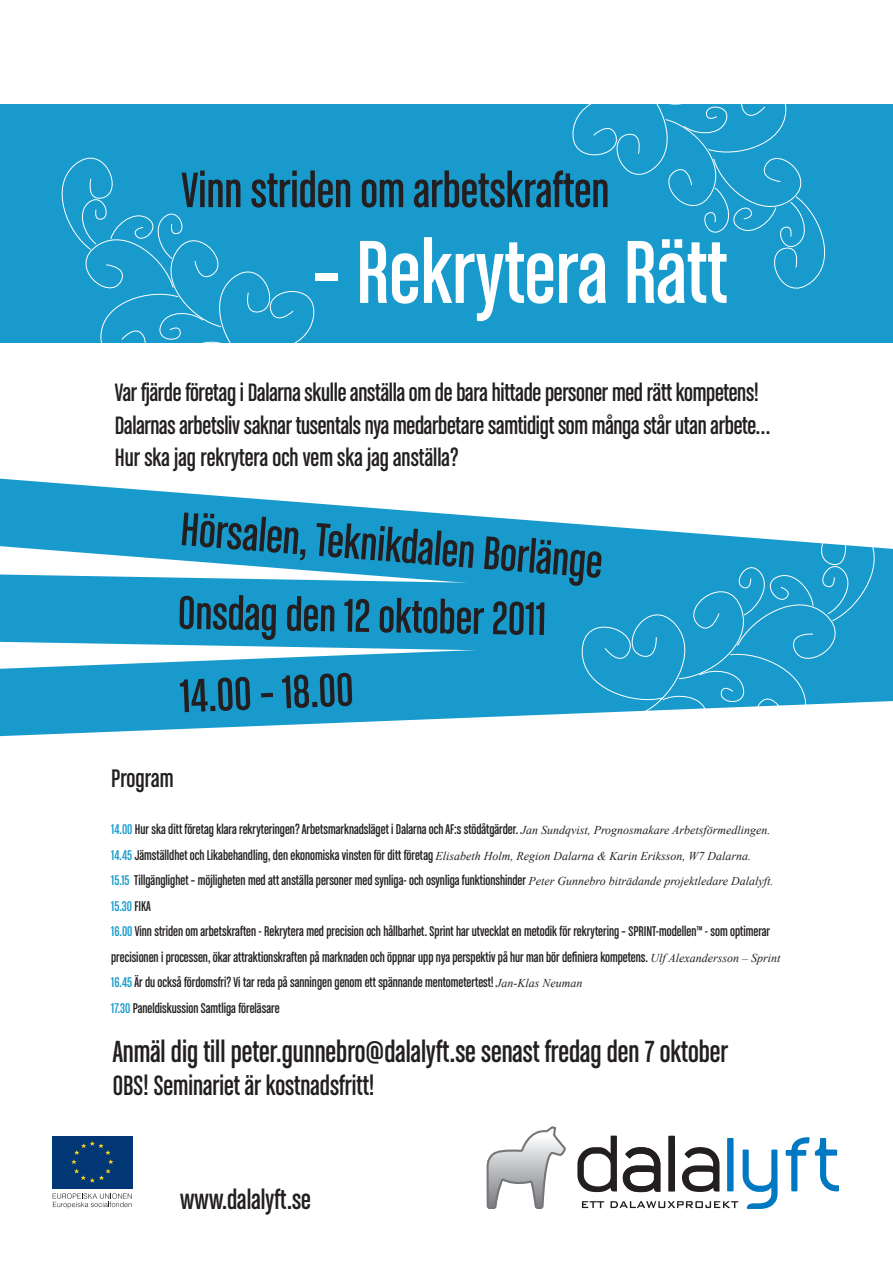
<style>
.page{position:relative;width:893px;height:1263px;background:#fff}
.page>*{position:absolute;margin:0;border:0;box-sizing:border-box;transform-origin:0 0}
.t1{font:95.1px "Chalet Comprime Cologne Sixty";color:#fff}
.t2{font:52.95px "Chalet Comprime Cologne Sixty";color:#231f20}
.t3{font:50.1px "Chalet Comprime Cologne Sixty";color:#231f20}
.t4{font:32.4px "Chalet Comprime Cologne Sixty";color:#231f20}
.t5{font:29.7px "Chalet Comprime Cologne Sixty";color:#231f20}
.t6{font:27px "Chalet Comprime Cologne Sixty";color:#231f20}
.t7{font:26.7px/32.1px "Chalet Comprime Cologne Sixty";letter-spacing:-.01em;color:#231f20}
.t8{font:15px/25.5px "Chalet Comprime Cologne Sixty";color:#231f20}
.t9{font:15px "Chalet Comprime Cologne Sixty";color:#189acd}
.s1{color:#189acd}
.s2{font-family:"Times New Roman";font-style:italic;font-size:12px}
.s3{color:#231f20}
</style>
<div class="page">
<div style="left:0;top:104px;width:893px;height:239px;background:#189acd"></div>
<svg style="left:486px;top:1126px;width:80px;height:83px"></svg>
<svg style="left:786px;top:1137px;width:53px;height:54px"></svg>
<svg style="left:577px;top:1135px;width:200px;height:74px"></svg>
<div style="left:52px;top:1136px;width:80px;height:53px;background:#013775"></div>
<svg style="left:71px;top:1141px;width:42px;height:42px"></svg>
<svg style="left:53px;top:1193px;width:79px;height:15px"></svg>
<svg style="left:61px;top:157px;width:254px;height:186px"></svg>
<svg style="left:572px;top:104px;width:254px;height:185px"></svg>
<div style="left:0;top:616px;width:893px;height:18px;background:#189acd"></div>
<svg style="left:0;top:634px;width:893px;height:102px;fill:#189acd"></svg>
<svg style="left:0;top:479px;width:893px;height:137px;fill:#189acd"></svg>
<svg style="left:582px;top:500px;width:307px;height:236px"></svg>
<p class="t2" style="left:181px;top:161px;width:429px">Vinn striden om arbetskraften</p>
<p class="t1" style="left:313px;top:220px;width:416px">– Rekrytera Rätt</p>
<p class="t7" style="left:115px;top:376px;width:657px">Var fjärde företag i Dalarna skulle anställa om de bara hittade personer med rätt kompetens!<br>Dalarnas arbetsliv saknar tusentals nya medarbetare samtidigt som många står utan arbete…</p>
<p class="t7" style="left:115px;top:441px;width:345px">Hur ska jag rekrytera och vem ska jag anställa?</p>
<p class="t3" style="left:183px;top:499px;width:425px;rotate:5deg">Hörsalen, Teknikdalen Borlänge</p>
<p class="t3" style="left:178px;top:585px;width:370px;rotate:1deg">Onsdag den 12 oktober 2011</p>
<p class="t3" style="left:179px;top:668px;width:175px;rotate:-2deg">14.00 – 18.00</p>
<p class="t6" style="left:111px;top:763px;width:64px">Program</p>
<p class="t8" style="left:111px;top:816px;width:661px"><span class="s1">14.00</span> Hur ska ditt företag klara rekryteringen? Arbetsmarknadsläget i Dalarna och AF:s stödåtgärder. <span class="s2">Jan Sundqvist, Prognosmakare Arbetsförmedlingen.</span></p>
<p class="t8" style="left:111px;top:842px;width:642px"><span class="s1">14.45</span> Jämställdhet och Likabehandling, den ekonomiska vinsten för ditt företag <span class="s2">Elisabeth Holm, Region Dalarna &amp; Karin Eriksson, W7 Dalarna.</span></p>
<p class="t8" style="left:111px;top:867px;width:664px"><span class="s1">15.15</span> Tillgänglighet – möjligheten med att anställa personer med synliga- och osynliga funktionshinder <span class="s2">Peter Gunnebro biträdande projektledare Dalalyft.</span></p>
<p class="t9" style="left:111px;top:897px;width:41px">15.30 <span class="s3">FIKA</span></p>
<p class="t8" style="left:111px;top:918px;width:671px"><span class="s1">16.00</span> Vinn striden om arbetskraften - Rekrytera med precision och hållbarhet. Sprint har utvecklat en metodik för rekrytering – SPRINT-modellen™ - som optimerar precisionen i processen, ökar attraktionskraften på marknaden och öppnar upp nya perspektiv på hur man bör definiera kompetens. <span class="s2">Ulf Alexandersson – Sprint</span></p>
<p class="t8" style="left:111px;top:969px;width:473px"><span class="s1">16.45</span> Är du också fördomsfri? Vi tar reda på sanningen genom ett spännande mentometertest! <span class="s2">Jan-Klas Neuman</span></p>
<p class="t8" style="left:111px;top:995px;width:170px"><span class="s1">17.30</span> Paneldiskussion Samtliga föreläsare</p>
<p class="t4" style="left:113px;top:1033px;width:617px">Anmäl dig till peter.gunnebro@dalalyft.se senast fredag den 7 oktober</p>
<p class="t5" style="left:113px;top:1069px;width:263px">OBS! Seminariet är kostnadsfritt!</p>
<p class="t5" style="left:180px;top:1183px;width:132px">www.dalalyft.se</p>
</div>
